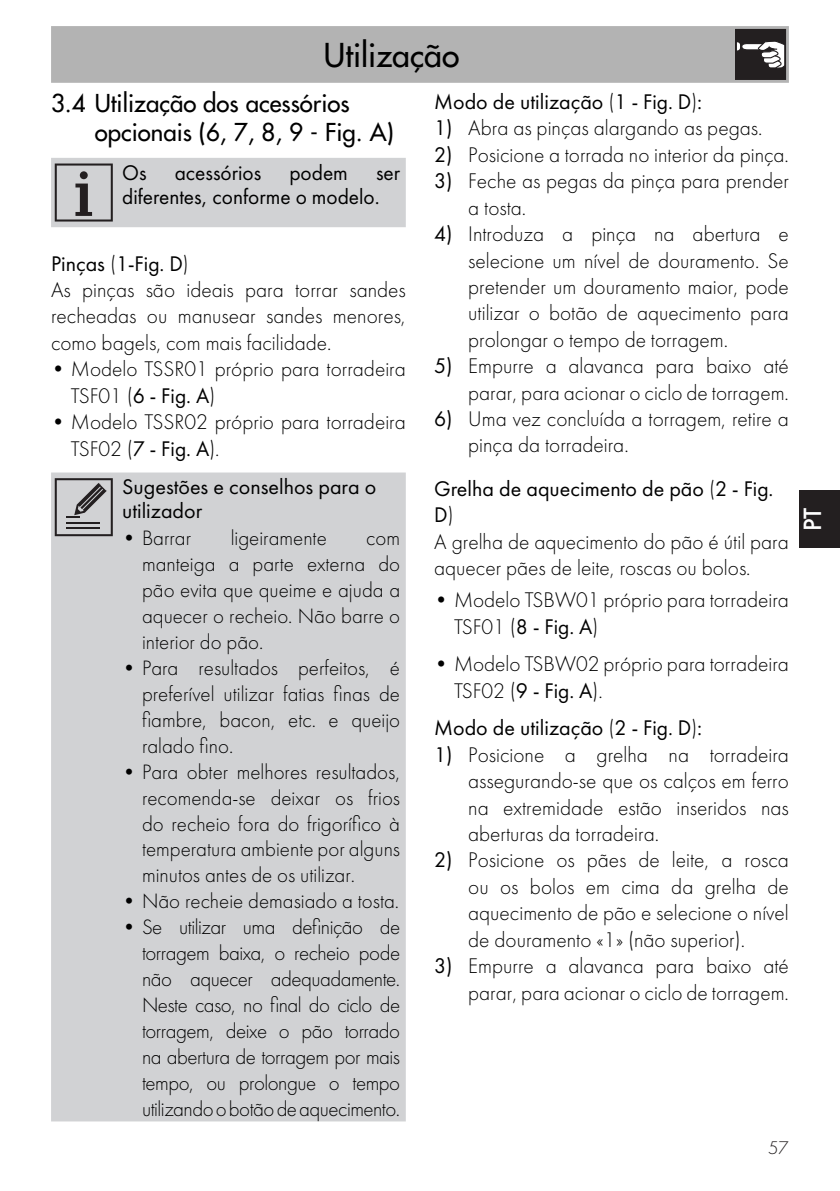
<style>
.page{position:relative;width:840px;height:1191px;background:#fff}
.page>*{position:absolute;margin:0;border:0;box-sizing:border-box;transform-origin:0 0}
.t1{font:32px "Futura";color:#000}
.t2{font:500 26px "Futura";color:#fff}
.t3{font:24px/28.8px "Futura";color:#000}
.t4{font:300 22px/26.4px "Futura";color:#000}
.t5{font:22px/24px "Futura";color:#000}
.t6{font:300 21.6px/26px "Futura";color:#000;text-align:justify}
.t7{font:300 19px "Futura";color:#231f20}
.s1{font-weight:300}
.s2{font-weight:400}
</style>
<div class="page">
<div style="left:799px;top:490px;width:40px;height:58px;background:#231f20"></div>
<div style="left:51px;top:26px;width:737px;height:57px;background:#b3b3b3"></div>
<svg style="left:734px;top:29px;width:51px;height:51px;background:#504d4e"></svg>
<div style="left:51px;top:158px;width:354px;height:69px;background:#d1d2d4"></div>
<div style="left:51px;top:472px;width:354px;height:649px;background:#d1d2d4"></div>
<svg style="left:55px;top:478px;width:58px;height:58px;background:#a1a0a2"></svg>
<h1 class="t1" style="left:324px;top:34px;width:137px">Utilização</h1>
<p class="t3" style="left:95px;top:89px;width:300px;text-indent:-44px">3.4 Utilização dos acessórios opcionais (6, 7, 8, 9 - Fig. A)</p>
<p class="t5" style="left:122px;top:160px;width:26px">Os</p>
<p class="t5" style="left:175px;top:160px;width:88px">acessórios</p>
<p class="t5" style="left:289px;top:160px;width:60px">podem</p>
<p class="t5" style="left:434px;top:90px;width:269px">Modo de utilização <span class="s1">(</span>1 - Fig. D<span class="s1">)</span>:</p>
<p class="t4" style="left:434px;top:115px;width:329px"><span class="s2">1)</span> Abra as pinças alargando as pegas.</p>
<p class="t4" style="left:434px;top:141px;width:356px"><span class="s2">2)</span> Posicione a torrada no interior da pinça.</p>
<p class="t4" style="left:468px;top:168px;width:322px;text-indent:-34px"><span class="s2">3)</span> Feche as pegas da pinça para prender a tosta.</p>
<p class="t4" style="left:468px;top:221px;width:322px;text-align:justify;text-indent:-34px"><span class="s2">4)</span> Introduza a pinça na abertura e selecione um nível de douramento. Se pretender um douramento maior, pode utilizar o botão de aquecimento para prolongar o tempo de torragem.</p>
<p class="t4" style="left:434px;top:353px;width:356px;text-align:right"><span class="s2">5)</span> Empurre a alavanca para baixo até parar, para acionar o ciclo de torragem.</p>
<p class="t4" style="left:468px;top:405px;width:322px;text-indent:-34px"><span class="s2">6)</span> Uma vez concluída a torragem, retire a pinça da torradeira.</p>
<p class="t4" style="left:434px;top:475px;width:356px"><span class="s2">Grelha de aquecimento de pão</span> (<span class="s2">2 - Fig.<br>D</span>)<br>A grelha de aquecimento do pão é útil para aquecer pães de leite, roscas ou bolos.</p>
<p class="t4" style="left:454px;top:587px;width:336px;text-indent:-20px">• Modelo TSBW01 próprio para torradeira<br>TSF01 (<span class="s2">8 - Fig. A</span>)</p>
<p class="t4" style="left:454px;top:651px;width:336px;text-indent:-20px">• Modelo TSBW02 próprio para torradeira<br>TSF02 (<span class="s2">9 - Fig. A</span>).</p>
<p class="t5" style="left:434px;top:716px;width:269px">Modo de utilização <span class="s1">(</span>2 - Fig. D<span class="s1">)</span>:</p>
<p class="t4" style="left:468px;top:741px;width:322px;text-align:justify;text-indent:-34px"><span class="s2">1)</span> Posicione a grelha na torradeira assegurando-se que os calços em ferro na extremidade estão inseridos nas aberturas da torradeira.</p>
<p class="t4" style="left:468px;top:847px;width:322px;text-align:justify;text-indent:-34px"><span class="s2">2)</span> Posicione os pães de leite, a rosca ou os bolos em cima da grelha de aquecimento de pão e selecione o nível de douramento «1» (não superior).</p>
<p class="t4" style="left:434px;top:952px;width:356px;text-align:right"><span class="s2">3)</span> Empurre a alavanca para baixo até parar, para acionar o ciclo de torragem.</p>
<p class="t5" style="left:122px;top:160px;width:279px;text-indent:254px">ser diferentes, conforme o modelo.</p>
<p class="t4" style="left:51px;top:250px;width:356px"><span class="s2">Pinças</span> (<span class="s2">1-Fig. D</span>)<br>As pinças são ideais para torrar sandes recheadas ou manusear sandes menores, como bagels, com mais facilidade.</p>
<p class="t4" style="left:71px;top:356px;width:336px;text-indent:-20px">• Modelo TSSR01 próprio para torradeira<br>TSF01 (<span class="s2">6 - Fig. A</span>)</p>
<p class="t4" style="left:71px;top:409px;width:336px;text-indent:-20px">• Modelo TSSR02 próprio para torradeira<br>TSF02 (<span class="s2">7 - Fig. A</span>).</p>
<p class="t5" style="left:122px;top:475px;width:255px">Sugestões e conselhos para o utilizador</p>
<p class="t6" style="left:122px;top:525px;width:70px">• Barrar</p>
<p class="t6" style="left:230px;top:525px;width:98px">ligeiramente</p>
<p class="t6" style="left:142px;top:525px;width:259px;text-indent:224px">com manteiga a parte externa do pão evita que queime e ajuda a aquecer o recheio. Não barre o interior do pão.</p>
<p class="t6" style="left:142px;top:655px;width:259px;text-indent:-20px">• Para resultados perfeitos, é preferível utilizar fatias finas de fiambre, bacon, etc. e queijo ralado fino.</p>
<p class="t6" style="left:142px;top:758px;width:259px;text-indent:-20px">• Para obter melhores resultados, recomenda-se deixar os frios do recheio fora do frigorífico à temperatura ambiente por alguns minutos antes de os utilizar.</p>
<p class="t6" style="left:122px;top:888px;width:278px">• Não recheie demasiado a tosta.</p>
<p class="t6" style="left:142px;top:914px;width:259px;text-indent:-20px">• Se utilizar uma definição de torragem baixa, o recheio pode não aquecer adequadamente.<br>Neste caso, no final do ciclo de torragem, deixe o pão torrado na abertura de torragem por mais tempo, ou prolongue o tempo utilizando o botão de aquecimento.</p>
<p class="t7" style="left:767px;top:1136px;width:22px">57</p>
<p class="t2" style="left:796px;top:531px;width:25px;rotate:-90deg">PT</p>
</div>
